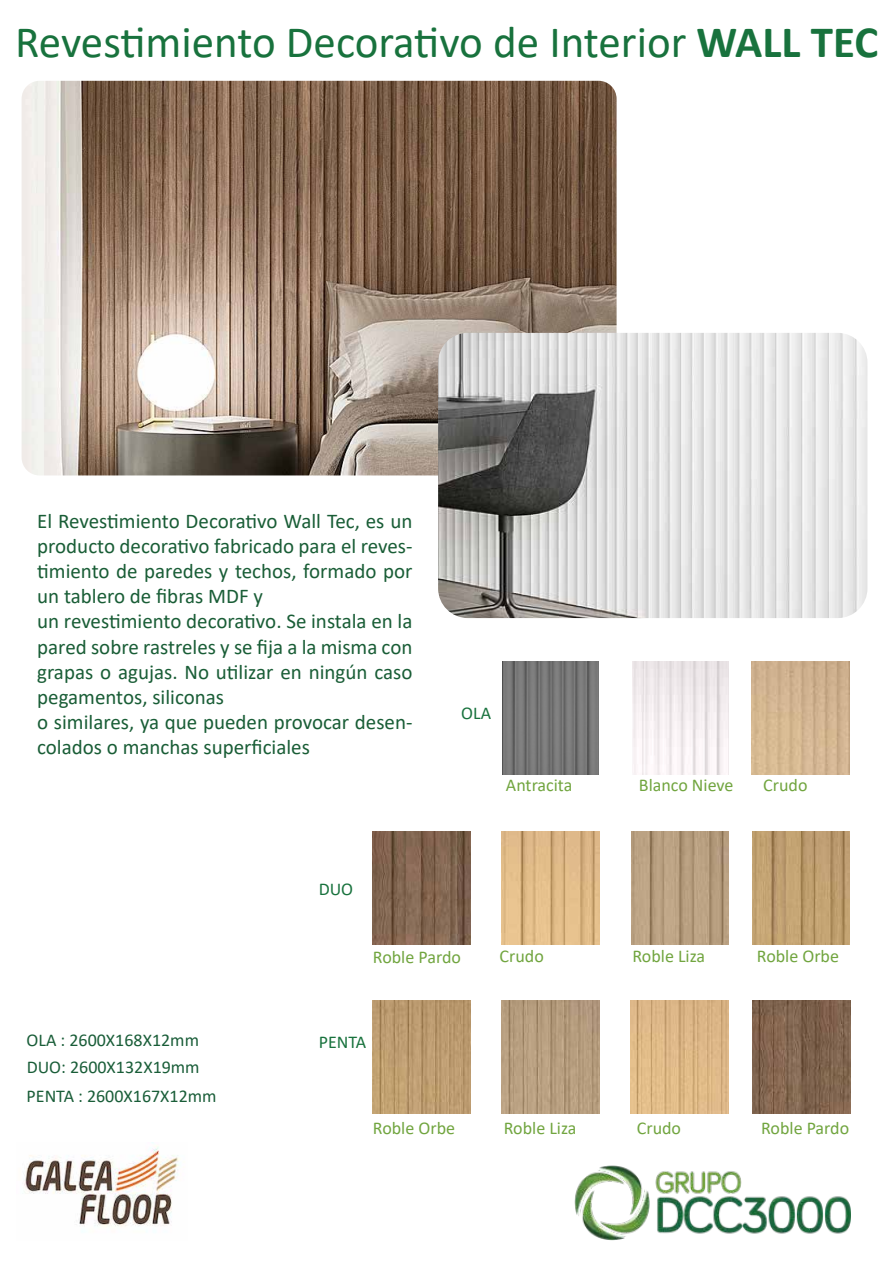
<style>
.page{position:relative;width:893px;height:1263px;background:#fff}
.page>*{position:absolute;margin:0;border:0;box-sizing:border-box;transform-origin:0 0}
.t1{font:45px "Calibri";color:#18723d}
.t2{font:21px/25.2px "Calibri";color:#195d36}
.t3{font:18px "Calibri";color:#71a53f}
.t4{font:18px/28.7px "Calibri";color:#195d38}
.t5{font:18px "Calibri";color:#18723d}
.s1{font-weight:700}
</style>
<div class="page">
<img style="left:373px;top:831px;width:97px;height:113px">
<img style="left:502px;top:831px;width:98px;height:113px">
<img style="left:631px;top:831px;width:98px;height:113px">
<img style="left:753px;top:831px;width:97px;height:113px">
<img style="left:502px;top:1000px;width:98px;height:113px">
<img style="left:631px;top:1000px;width:98px;height:113px">
<img style="left:373px;top:1000px;width:98px;height:113px">
<img style="left:753px;top:1000px;width:98px;height:113px">
<img style="left:503px;top:661px;width:96px;height:113px">
<img style="left:633px;top:661px;width:95px;height:113px">
<img style="left:752px;top:661px;width:98px;height:113px">
<img style="left:574px;top:1165px;width:277px;height:75px">
<img style="left:23px;top:1146px;width:157px;height:86px">
<img style="left:22px;top:81px;width:595px;height:394px">
<img style="left:438px;top:333px;width:429px;height:285px">
<h1 class="t1" style="left:15px;top:11px;width:864px">Revestimiento Decorativo de Interior <span class="s1">WALL TEC</span></h1>
<p class="t2" style="left:37px;top:507px;width:377px">El Revestimiento Decorativo Wall Tec, es un producto decorativo fabricado para el reves&shy;timiento de paredes y techos, formado por un tablero de fibras MDF y<br>un revestimiento decorativo. Se instala en la pared sobre rastreles y se fija a la misma con grapas o agujas. No utilizar en ningún caso pegamentos, siliconas<br>o similares, ya que pueden provocar desen&shy;colados o manchas superficiales</p>
<p class="t5" style="left:461px;top:701px;width:31px">OLA</p>
<p class="t3" style="left:506px;top:772px;width:68px">Antracita</p>
<p class="t3" style="left:639px;top:772px;width:96px">Blanco Nieve</p>
<p class="t3" style="left:763px;top:772px;width:46px">Crudo</p>
<p class="t4" style="left:27px;top:1026px;width:174px">OLA : 2600X168X12mm</p>
<p class="t4" style="left:27px;top:1052px;width:192px">DUO: 2600X132X19mm<br>PENTA : 2600X167X12mm</p>
<p class="t5" style="left:319px;top:876px;width:36px">DUO</p>
<p class="t3" style="left:373px;top:945px;width:90px">Roble Pardo</p>
<p class="t5" style="left:319px;top:1029px;width:49px">PENTA</p>
<p class="t3" style="left:500px;top:944px;width:46px">Crudo</p>
<p class="t3" style="left:632px;top:944px;width:74px">Roble Liza</p>
<p class="t3" style="left:757px;top:944px;width:84px">Roble Orbe</p>
<p class="t3" style="left:373px;top:1115px;width:84px">Roble Orbe</p>
<p class="t3" style="left:504px;top:1115px;width:74px">Roble Liza</p>
<p class="t3" style="left:637px;top:1115px;width:46px">Crudo</p>
<p class="t3" style="left:761px;top:1115px;width:90px">Roble Pardo</p>
</div>
